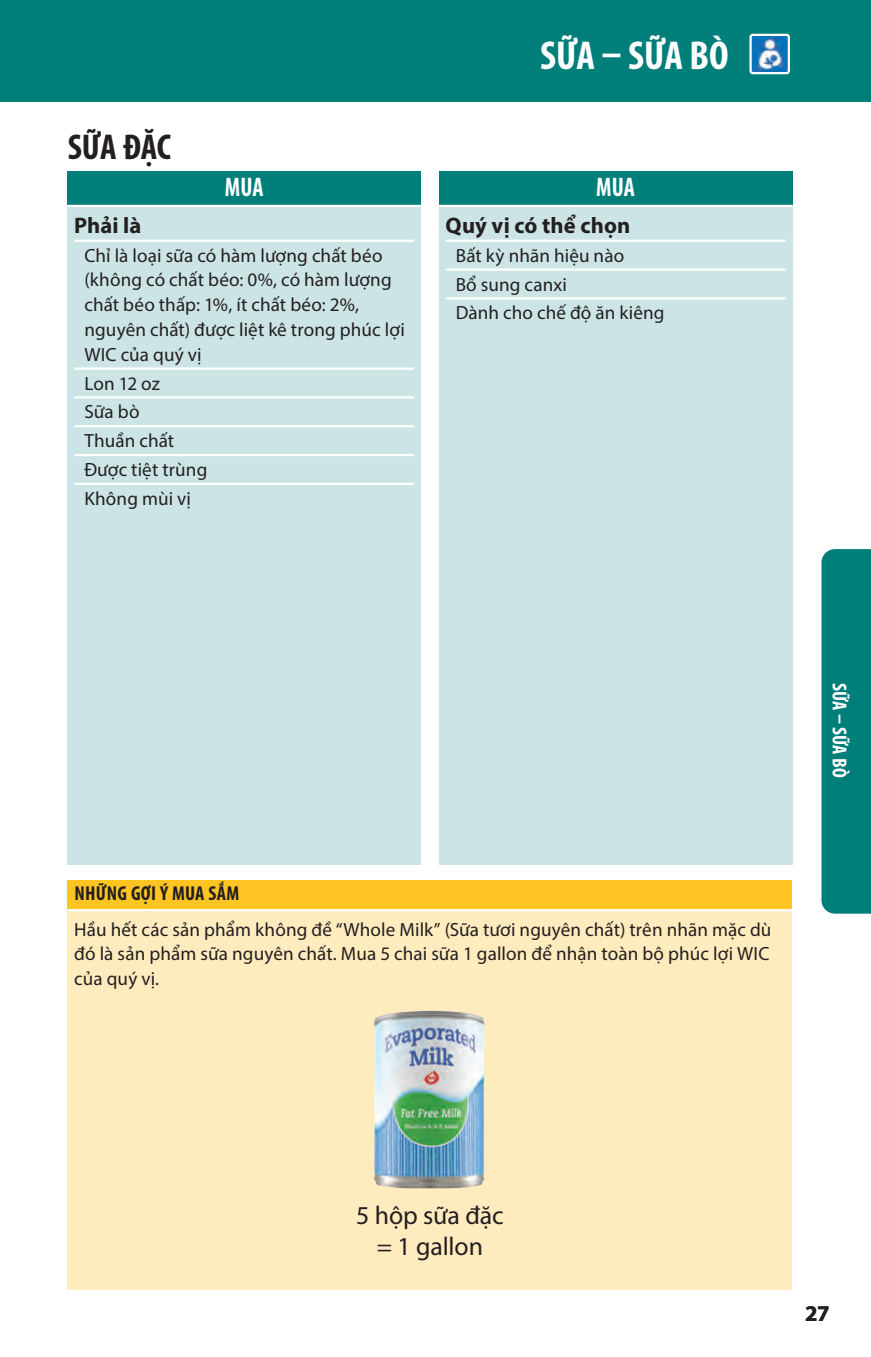
<style>
.page{position:relative;width:871px;height:1357px;background:#fff}
.page>*{position:absolute;margin:0;border:0;box-sizing:border-box;transform-origin:0 0}
.Page_heading_white{font:700 condensed 40.5px "Myriad Pro";letter-spacing:-.005em;color:#fff}
.Page_subhead{font:700 condensed 36px "Myriad Pro";letter-spacing:-.01em;color:#231f20}
.Heading_Buy{font:700 condensed 27px "Myriad Pro";color:#fff;scale:.9 1}
.Body_type{font:25.88px/31.1px "Myriad Pro";letter-spacing:-.005em;color:#231f20;text-align:center}
.Buy_subhead{font:700 22.5px "Myriad Pro";letter-spacing:.005em;color:#231f20}
.Shopping_Tip{font:700 condensed 20.25px "Myriad Pro";letter-spacing:.015em;color:#231f20}
.Thumb_Tab{font:700 condensed 20.25px "Myriad Pro";letter-spacing:-.005em;color:#fff}
.Buy_list{font:19.12px/24.8px "Myriad Pro";letter-spacing:.005em;color:#231f20}
.Shopping_Tip_Text{font:19.12px/24.8px "Myriad Pro";letter-spacing:.005em;color:#231f20;text-align:justify}
.Buy_list-NoRULE{font:19.12px "Myriad Pro";letter-spacing:.01em;color:#231f20}
</style>
<div class="page">
<div style="left:0;top:0;width:871px;height:101px;background:#007e7a"></div>
<div style="left:821px;top:549px;width:50px;height:365px;background:#007e7a"></div>
<div style="left:68px;top:880px;width:724px;height:409px;background:#feebbe"></div>
<div style="left:68px;top:880px;width:724px;height:29px;background:#fec422"></div>
<hr style="left:68px;top:909px;width:724px;height:2px;background:#fff">
<img style="left:373px;top:1010px;width:112px;height:179px">
<div style="left:68px;top:171px;width:353px;height:693px;background:#cce4e5"></div>
<div style="left:68px;top:171px;width:353px;height:34px;background:#007e7a"></div>
<hr style="left:68px;top:205px;width:353px;height:2px;background:#fff">
<hr style="left:74px;top:240px;width:340px;height:2px;background:#fff">
<hr style="left:74px;top:367px;width:340px;height:3px;background:#fff">
<hr style="left:74px;top:396px;width:340px;height:2px;background:#fff">
<hr style="left:74px;top:425px;width:340px;height:2px;background:#fff">
<hr style="left:74px;top:454px;width:340px;height:2px;background:#fff">
<hr style="left:74px;top:483px;width:340px;height:2px;background:#fff">
<div style="left:439px;top:171px;width:353px;height:693px;background:#cce4e5"></div>
<div style="left:439px;top:171px;width:353px;height:34px;background:#007e7a"></div>
<hr style="left:439px;top:205px;width:353px;height:2px;background:#fff">
<hr style="left:446px;top:240px;width:339px;height:2px;background:#fff">
<hr style="left:446px;top:268px;width:339px;height:3px;background:#fff">
<hr style="left:446px;top:297px;width:339px;height:2px;background:#fff">
<img style="left:752px;top:37px;width:35px;height:34px">
<div style="left:749px;top:34px;width:41px;height:40px;border:2px solid #fff;border-radius:2px"></div>
<p class="Page_subhead" style="left:68px;top:125px;width:105px">SỮA ĐẶC</p>
<p class="Heading_Buy" style="left:225px;top:170px;width:45px">MUA</p>
<p class="Buy_subhead" style="left:74px;top:211px;width:69px">Phải là</p>
<p class="Buy_list" style="left:84px;top:243px;width:322px">Chỉ là loại sữa có hàm lượng chất béo (không có chất béo: 0%, có hàm lượng chất béo thấp: 1%, ít chất béo: 2%, nguyên chất) được liệt kê trong phúc lợi<br>WIC của quý vị</p>
<p class="Buy_list" style="left:84px;top:370px;width:77px">Lon 12 oz</p>
<p class="Buy_list" style="left:84px;top:399px;width:57px">Sữa bò</p>
<p class="Buy_list" style="left:84px;top:428px;width:91px">Thuần chất</p>
<p class="Buy_list" style="left:84px;top:457px;width:124px">Được tiệt trùng</p>
<p class="Buy_list-NoRULE" style="left:84px;top:486px;width:108px">Không mùi vị</p>
<p class="Page_heading_white" style="left:540px;top:30px;width:190px">SỮA – SỮA BÒ</p>
<p class="Heading_Buy" style="left:596px;top:170px;width:45px">MUA</p>
<p class="Buy_subhead" style="left:446px;top:211px;width:186px">Quý vị có thể chọn</p>
<p class="Buy_list" style="left:456px;top:243px;width:170px">Bất kỳ nhãn hiệu nào</p>
<p class="Buy_list" style="left:456px;top:271px;width:113px">Bổ sung canxi</p>
<p class="Buy_list-NoRULE" style="left:456px;top:301px;width:210px">Dành cho chế độ ăn kiêng</p>
<p class="Shopping_Tip" style="left:74px;top:880px;width:166px">NHỮNG GỢI Ý MUA SẮM</p>
<p class="Shopping_Tip_Text" style="left:74px;top:916px;width:699px">Hầu hết các sản phẩm không đề “Whole Milk” (Sữa tươi nguyên chất) trên nhãn mặc dù đó là sản phẩm sữa nguyên chất. Mua 5 chai sữa 1 gallon để nhận toàn bộ phúc lợi WIC của quý vị.</p>
<p class="Thumb_Tab" style="left:852px;top:683px;width:96px;rotate:90deg">SỮA – SỮA BÒ</p>
<p class="Body_type" style="left:356px;top:1199px;width:149px">5 hộp sữa đặc = 1 gallon</p>
<p class="Buy_subhead" style="left:805px;top:1299px;width:26px">27</p>
</div>
